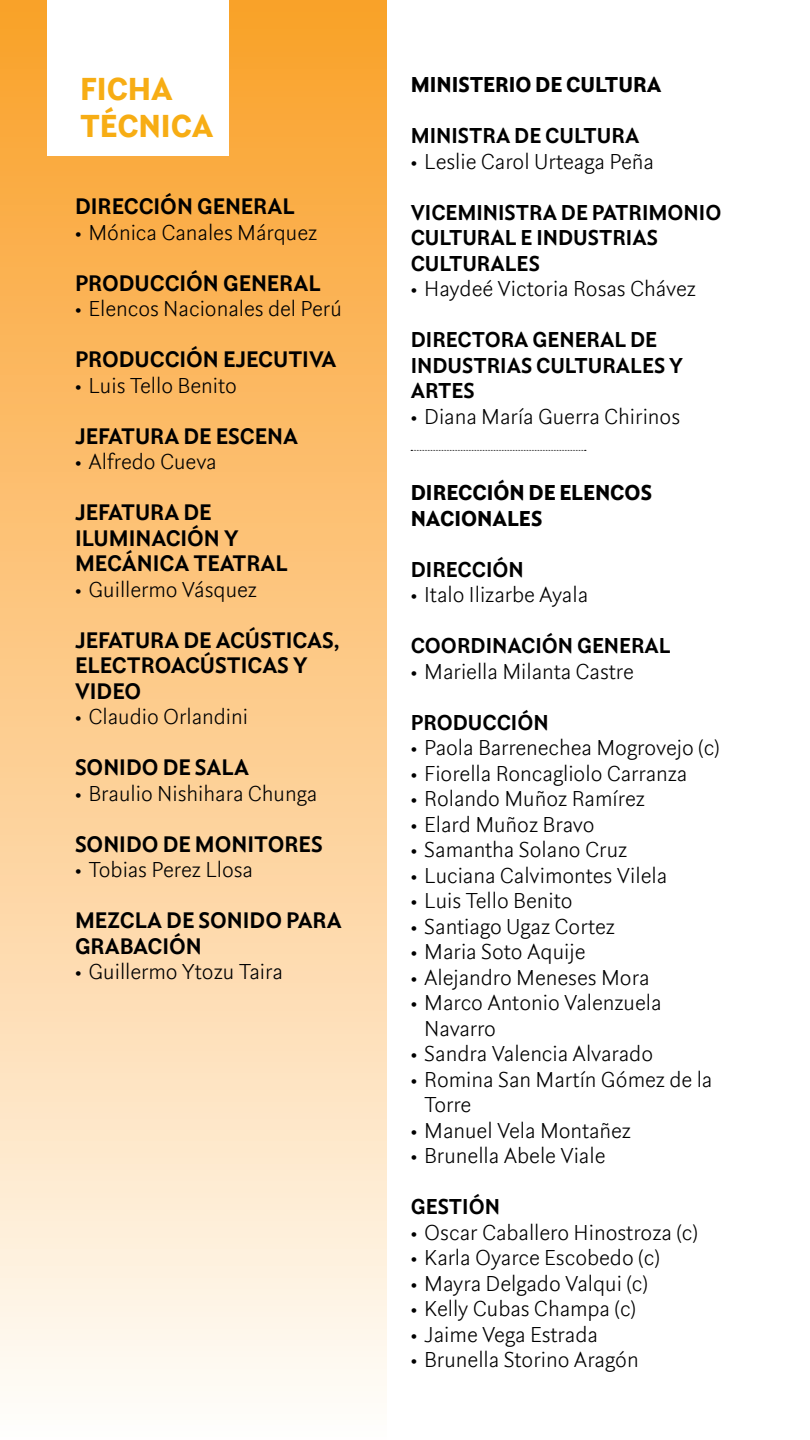
<style>
.page{position:relative;width:810px;height:1440px;background:#fff}
.page>*{position:absolute;margin:0;border:0;box-sizing:border-box;transform-origin:0 0}
.t1{font:900 30.75px/36.9px "Rubiesque";color:#f7ad14}
.t2{font:700 21.75px/25.5px "Rubiesque";color:#000}
.t3{font:300 20.85px/25.5px "Rubiesque";color:#000}
.t4{font:700 20.85px/25.5px "Rubiesque";color:#000}
.t5{font:900 20.85px/25.5px "Rubiesque";color:#000}
</style>
<div class="page">
<div style="left:0;top:0;width:386px;height:1440px;background:linear-gradient(to bottom,#faa028,#fffcf8)"></div>
<div style="left:47px;top:0;width:182px;height:155px;background:#fff"></div>
<svg style="left:411px;top:450px;width:175px;height:1px"></svg>
<h1 class="t1" style="left:80px;top:70px;width:135px">FICHA<br>TÉCNICA</h1>
<p class="t5" style="left:411px;top:72px;width:252px">MINISTERIO DE CULTURA</p>
<p class="t4" style="left:411px;top:123px;width:230px">MINISTRA DE CULTURA</p>
<p class="t3" style="left:411px;top:148px;width:245px">• Leslie Carol Urteaga Peña</p>
<p class="t4" style="left:411px;top:200px;width:312px">VICEMINISTRA DE PATRIMONIO<br>CULTURAL E INDUSTRIAS<br>CULTURALES</p>
<p class="t3" style="left:411px;top:276px;width:287px">• Haydeé Victoria Rosas Chávez</p>
<p class="t4" style="left:411px;top:327px;width:274px">DIRECTORA GENERAL DE<br>INDUSTRIAS CULTURALES Y<br>ARTES</p>
<p class="t3" style="left:411px;top:403px;width:271px">• Diana María Guerra Chirinos</p>
<p class="t2" style="left:75px;top:193px;width:221px">DIRECCIÓN GENERAL</p>
<p class="t3" style="left:75px;top:219px;width:244px">• Mónica Canales Márquez</p>
<p class="t2" style="left:75px;top:270px;width:247px">PRODUCCIÓN GENERAL</p>
<p class="t3" style="left:75px;top:295px;width:268px">• Elencos Nacionales del Perú</p>
<p class="t2" style="left:75px;top:346px;width:263px">PRODUCCIÓN EJECUTIVA</p>
<p class="t3" style="left:75px;top:372px;width:163px">• Luis Tello Benito</p>
<p class="t2" style="left:75px;top:423px;width:224px">JEFATURA DE ESCENA</p>
<p class="t3" style="left:75px;top:448px;width:143px">• Alfredo Cueva</p>
<p class="t2" style="left:75px;top:499px;width:214px">JEFATURA DE<br>ILUMINACIÓN Y<br>MECÁNICA TEATRAL</p>
<p class="t3" style="left:75px;top:576px;width:184px">• Guillermo Vásquez</p>
<p class="t2" style="left:75px;top:627px;width:266px">JEFATURA DE ACÚSTICAS,<br>ELECTROACÚSTICAS Y<br>VIDEO</p>
<p class="t3" style="left:75px;top:703px;width:175px">• Claudio Orlandini</p>
<p class="t2" style="left:75px;top:754px;width:175px">SONIDO DE SALA</p>
<p class="t3" style="left:75px;top:780px;width:244px">• Braulio Nishihara Chunga</p>
<p class="t2" style="left:75px;top:831px;width:249px">SONIDO DE MONITORES</p>
<p class="t3" style="left:75px;top:856px;width:180px">• Tobias Perez Llosa</p>
<p class="t2" style="left:75px;top:907px;width:268px">MEZCLA DE SONIDO PARA<br>GRABACIÓN</p>
<p class="t3" style="left:75px;top:958px;width:209px">• Guillermo Ytozu Taira</p>
<p class="t5" style="left:411px;top:480px;width:243px">DIRECCIÓN DE ELENCOS<br>NACIONALES</p>
<p class="t4" style="left:411px;top:557px;width:115px">DIRECCIÓN</p>
<p class="t3" style="left:411px;top:582px;width:179px">• Italo Ilizarbe Ayala</p>
<p class="t4" style="left:411px;top:633px;width:261px">COORDINACIÓN GENERAL</p>
<p class="t3" style="left:411px;top:658px;width:225px">• Mariella Milanta Castre</p>
<p class="t4" style="left:411px;top:710px;width:139px">PRODUCCIÓN</p>
<p class="t3" style="left:411px;top:735px;width:311px">• Paola Barrenechea Mogrovejo (c)</p>
<p class="t3" style="left:411px;top:760px;width:278px">• Fiorella Roncagliolo Carranza</p>
<p class="t3" style="left:411px;top:786px;width:236px">• Rolando Muñoz Ramírez</p>
<p class="t3" style="left:411px;top:811px;width:185px">• Elard Muñoz Bravo</p>
<p class="t3" style="left:411px;top:837px;width:218px">• Samantha Solano Cruz</p>
<p class="t3" style="left:411px;top:862px;width:258px">• Luciana Calvimontes Vilela</p>
<p class="t3" style="left:411px;top:888px;width:163px">• Luis Tello Benito</p>
<p class="t3" style="left:411px;top:913px;width:206px">• Santiago Ugaz Cortez</p>
<p class="t3" style="left:411px;top:939px;width:176px">• Maria Soto Aquije</p>
<p class="t3" style="left:411px;top:964px;width:240px">• Alejandro Meneses Mora</p>
<p class="t3" style="left:424px;top:990px;width:239px;text-indent:-14px">• Marco Antonio Valenzuela<br>Navarro</p>
<p class="t3" style="left:411px;top:1041px;width:244px">• Sandra Valencia Alvarado</p>
<p class="t3" style="left:424px;top:1066px;width:290px;text-indent:-14px">• Romina San Martín Gómez de la<br>Torre</p>
<p class="t3" style="left:411px;top:1117px;width:222px">• Manuel Vela Montañez</p>
<p class="t3" style="left:411px;top:1143px;width:196px">• Brunella Abele Viale</p>
<p class="t4" style="left:411px;top:1194px;width:91px">GESTIÓN</p>
<p class="t3" style="left:411px;top:1219px;width:289px">• Oscar Caballero Hinostroza (c)</p>
<p class="t3" style="left:411px;top:1245px;width:251px">• Karla Oyarce Escobedo (c)</p>
<p class="t3" style="left:411px;top:1270px;width:239px">• Mayra Delgado Valqui (c)</p>
<p class="t3" style="left:411px;top:1296px;width:227px">• Kelly Cubas Champa (c)</p>
<p class="t3" style="left:411px;top:1321px;width:189px">• Jaime Vega Estrada</p>
<p class="t3" style="left:411px;top:1347px;width:229px">• Brunella Storino Aragón</p>
</div>
